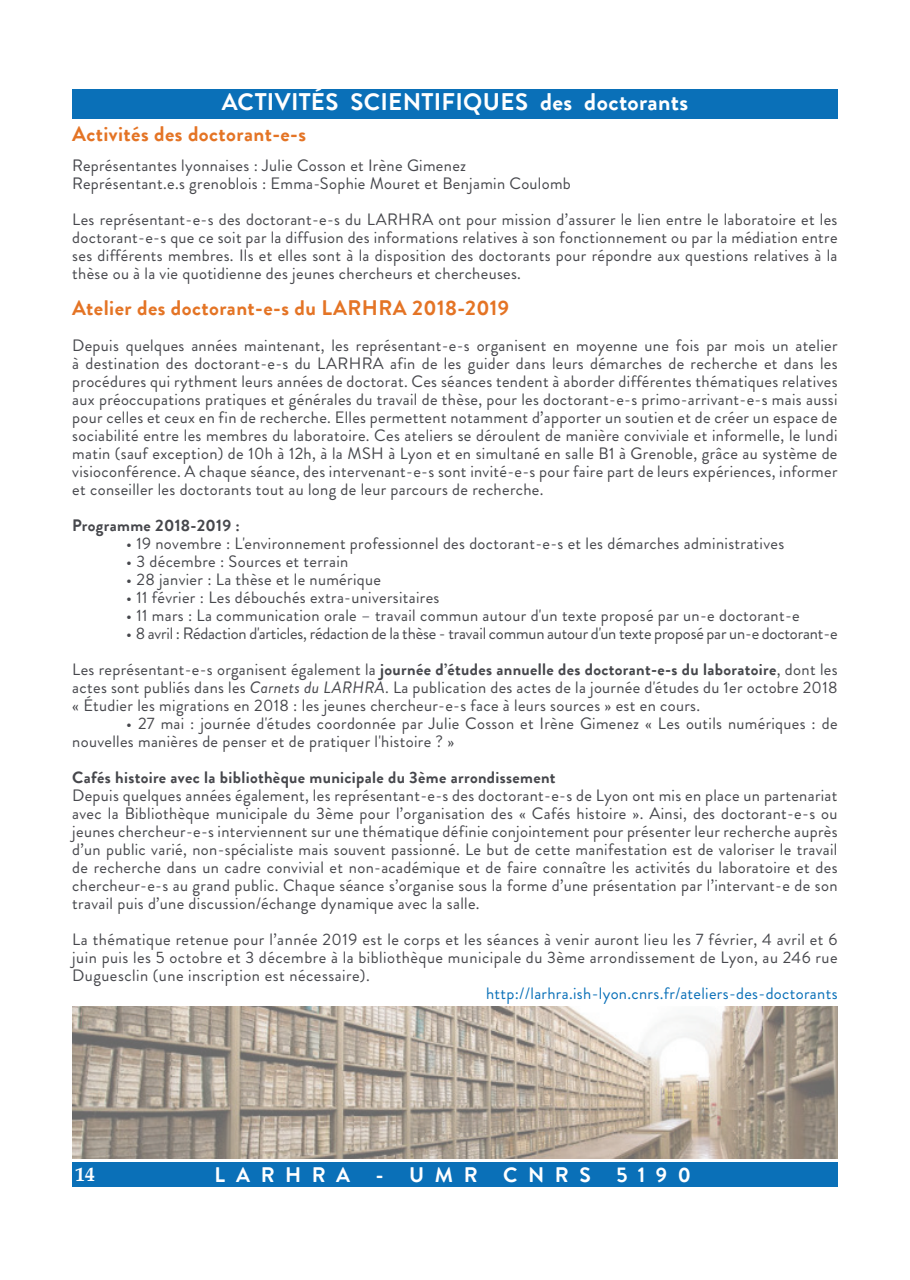
<style>
.page{position:relative;width:910px;height:1280px;background:#fff}
.page>*{position:absolute;margin:0;border:0;box-sizing:border-box;transform-origin:0 0}
.t1{font:700 24px "Brandon Grotesque";letter-spacing:.015em;color:#fff}
.t2{font:700 21px "Brandon Grotesque";letter-spacing:.02em;color:#e47425}
.t3{font:700 21px "Brandon Grotesque";letter-spacing:.5em;color:#fff}
.t4{font:700 19.5px "Book Antiqua";color:#fff}
.t5{font:16.5px/18px "Brandon Grotesque";letter-spacing:.02em;color:#46474c;text-align:justify}
.t6{font:16.5px/36px "Brandon Grotesque";letter-spacing:-.01em;color:#46474c;text-align:right}
.t7{font:700 16.5px "Brandon Grotesque";letter-spacing:.02em;color:#46474c}
.t8{font:16.5px "Brandon Grotesque";letter-spacing:.02em;color:#0a70b8}
.s1{font-weight:700}
.s2{font-style:italic}
</style>
<div class="page">
<div style="left:72px;top:1162px;width:765px;height:24px;background:#0a70b8"></div>
<div style="left:72px;top:89px;width:766px;height:30px;background:#0a70b8"></div>
<img style="left:72px;top:1006px;width:765px;height:153px">
<h1 class="t1" style="left:222px;top:85px;width:468px">ACTIVITÉS SCIENTIFIQUES des doctorants</h1>
<p class="t2" style="left:72px;top:118px;width:235px">Activités des doctorant-e-s</p>
<p class="t5" style="left:72px;top:156px;width:500px">Représentantes lyonnaises : Julie Cosson et Irène Gimenez<br>Représentant.e.s grenoblois : Emma-Sophie Mouret et Benjamin Coulomb</p>
<p class="t5" style="left:72px;top:210px;width:767px">Les représentant-e-s des doctorant-e-s du LARHRA ont pour mission d’assurer le lien entre le laboratoire et les doctorant-e-s que ce soit par la diffusion des informations relatives à son fonctionnement ou par la médiation entre ses différents membres. Ils et elles sont à la disposition des doctorants pour répondre aux questions relatives à la thèse ou à la vie quotidienne des jeunes chercheurs et chercheuses.</p>
<p class="t2" style="left:72px;top:292px;width:438px">Atelier des doctorant-e-s du LARHRA 2018-2019</p>
<p class="t5" style="left:72px;top:336px;width:767px">Depuis quelques années maintenant, les représentant-e-s organisent en moyenne une fois par mois un atelier à destination des doctorant-e-s du LARHRA afin de les guider dans leurs démarches de recherche et dans les procédures qui rythment leurs années de doctorat. Ces séances tendent à aborder différentes thématiques relatives aux préoccupations pratiques et générales du travail de thèse, pour les doctorant-e-s primo-arrivant-e-s mais aussi pour celles et ceux en fin de recherche. Elles permettent notamment d’apporter un soutien et de créer un espace de sociabilité entre les membres du laboratoire. Ces ateliers se déroulent de manière conviviale et informelle, le lundi matin (sauf exception) de 10h à 12h, à la MSH à Lyon et en simultané en salle B1 à Grenoble, grâce au système de visioconférence. A chaque séance, des intervenant-e-s sont invité-e-s pour faire part de leurs expériences, informer et conseiller les doctorants tout au long de leur parcours de recherche.</p>
<p class="t7" style="left:72px;top:513px;width:169px">Programme 2018-2019 :</p>
<p class="t5" style="left:126px;top:534px;width:659px">• 19 novembre : L'environnement professionnel des doctorant-e-s et les démarches administratives</p>
<p class="t5" style="left:126px;top:552px;width:224px">• 3 décembre : Sources et terrain</p>
<p class="t5" style="left:126px;top:570px;width:256px">• 28 janvier : La thèse et le numérique</p>
<p class="t5" style="left:126px;top:588px;width:315px">• 11 février : Les débouchés extra-universitaires</p>
<p class="t5" style="left:126px;top:606px;width:675px">• 11 mars : La communication orale – travail commun autour d'un texte proposé par un-e doctorant-e</p>
<p class="t6" style="left:72px;top:615px;width:767px">• 8 avril : Rédaction d'articles, rédaction de la thèse - travail commun autour d'un texte proposé par un-e doctorant-e<br>Les représentant-e-s organisent également la <span class="s1">journée d’études annuelle des doctorant-e-s du laboratoire</span>, dont les</p>
<p class="t5" style="left:72px;top:678px;width:767px">actes sont publiés dans les <span class="s2">Carnets du LARHRA</span>. La publication des actes de la journée d'études du 1er octobre 2018 « Étudier les migrations en 2018 : les jeunes chercheur-e-s face à leurs sources » est en cours.</p>
<p class="t5" style="left:72px;top:714px;width:767px;text-indent:54px">• 27 mai : journée d'études coordonnée par Julie Cosson et Irène Gimenez « Les outils numériques : de nouvelles manières de penser et de pratiquer l'histoire ? »</p>
<p class="t7" style="left:72px;top:765px;width:485px">Cafés histoire avec la bibliothèque municipale du 3ème arrondissement</p>
<p class="t5" style="left:72px;top:786px;width:767px">Depuis quelques années également, les représentant-e-s des doctorant-e-s de Lyon ont mis en place un partenariat avec la Bibliothèque municipale du 3ème pour l’organisation des « Cafés histoire ». Ainsi, des doctorant-e-s ou jeunes chercheur-e-s interviennent sur une thématique définie conjointement pour présenter leur recherche auprès d’un public varié, non-spécialiste mais souvent passionné. Le but de cette manifestation est de valoriser le travail de recherche dans un cadre convivial et non-académique et de faire connaître les activités du laboratoire et des chercheur-e-s au grand public. Chaque séance s’organise sous la forme d’une présentation par l’intervant-e de son travail puis d’une discussion/échange dynamique avec la salle.</p>
<p class="t5" style="left:72px;top:930px;width:767px">La thématique retenue pour l’année 2019 est le corps et les séances à venir auront lieu les 7 février, 4 avril et 6 juin puis les 5 octobre et 3 décembre à la bibliothèque municipale du 3ème arrondissement de Lyon, au 246 rue Duguesclin (une inscription est nécessaire).</p>
<p class="t8" style="left:486px;top:982px;width:353px">http://larhra.ish-lyon.cnrs.fr/ateliers-des-doctorants</p>
<p class="t4" style="left:75px;top:1161px;width:21px">14</p>
<p class="t3" style="left:214px;top:1159px;width:478px">LARHRA - UMR CNRS 5190</p>
</div>
